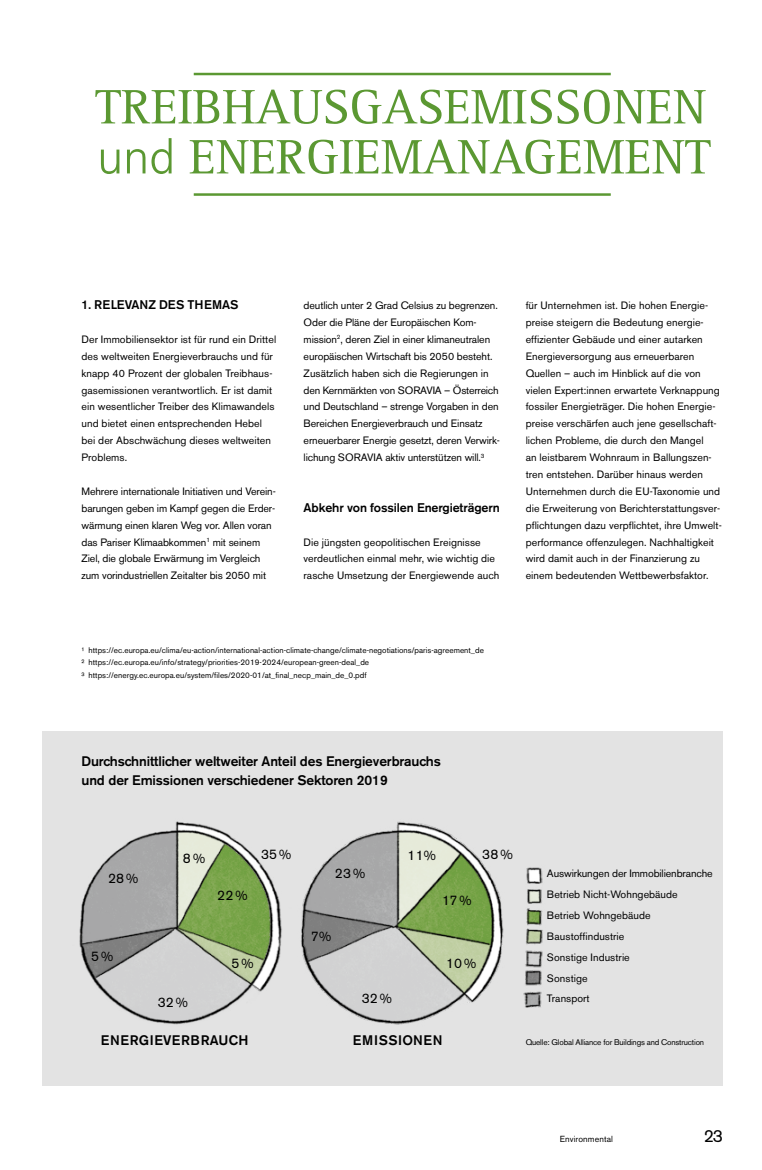
<style>
.page{position:relative;width:762px;height:1170px;background:#fff}
.page>*{position:absolute;margin:0;border:0;box-sizing:border-box;transform-origin:0 0}
.t1{font:50px/50px "Rotis Serif Std";color:#5b9832}
.t2{font:17.5px "Akzidenz Grotesk BE";color:#000}
.t3{font:500 13.75px/18.8px "Akzidenz Grotesk BE";letter-spacing:-.01em;color:#000}
.t4{font:13.75px "Akzidenz Grotesk BE";letter-spacing:.01em;color:#000}
.t5{font:500 13.75px "Akzidenz Grotesk BE";letter-spacing:.05em;color:#000}
.t6{font:500 12.5px "Akzidenz Grotesk BE";letter-spacing:-.01em;color:#000}
.t7{font:10.62px/16.9px "Akzidenz Grotesk BE";letter-spacing:.005em;color:#000}
.t8{font:8.75px "Akzidenz Grotesk BE";letter-spacing:.01em;color:#000}
.t9{font:8.12px/12.2px "Akzidenz Grotesk BE";letter-spacing:.005em;color:#000}
.t10{font:8.12px "Akzidenz Grotesk BE";letter-spacing:-.02em;color:#000}
.s1{font-family:"Akzidenz Grotesk BE";font-weight:300}
</style>
<div class="page">
<hr style="left:194px;top:73px;width:417px;height:2px;background:#5b9832">
<hr style="left:194px;top:193px;width:417px;height:3px;background:#5b9832">
<div style="left:43px;top:731px;width:680px;height:354px;background:#e3e3e3"></div>
<img style="left:79px;top:821px;width:425px;height:204px">
<img style="left:523px;top:867px;width:20px;height:141px">
<h1 class="t1" style="left:95px;top:83px;width:617px">TREIBHAUSGASEMISSONEN <span class="s1">und</span> ENERGIEMANAGEMENT</h1>
<p class="t6" style="left:81px;top:297px;width:159px">1. RELEVANZ DES THEMAS</p>
<p class="t7" style="left:81px;top:331px;width:196px">Der Immobiliensektor ist für rund ein Drittel des weltweiten Energieverbrauchs und für knapp 40 Prozent der globalen Treibhaus&shy;gasemissionen verantwortlich. Er ist damit ein wesentlicher Treiber des Klimawandels und bietet einen entsprechenden Hebel bei der Abschwächung dieses weltweiten Problems.</p>
<p class="t7" style="left:81px;top:482px;width:196px">Mehrere internationale Initiativen und Verein&shy;barungen geben im Kampf gegen die Erder&shy;wärmung einen klaren Weg vor. Allen voran das Pariser Klimaabkommen<sup>1</sup> mit seinem Ziel, die globale Erwärmung im Vergleich zum vorindustriellen Zeitalter bis 2050 mit</p>
<p class="t7" style="left:304px;top:297px;width:198px">deutlich unter 2 Grad Celsius zu begrenzen.<br>Oder die Pläne der Europäischen Kom&shy;mission<sup>2</sup>, deren Ziel in einer klimaneutralen europäischen Wirtschaft bis 2050 besteht.<br>Zusätzlich haben sich die Regierungen in den Kernmärkten von SORAVIA – Österreich und Deutschland – strenge Vorgaben in den Bereichen Energieverbrauch und Einsatz erneuerbarer Energie gesetzt, deren Verwirk&shy;lichung SORAVIA aktiv unterstützen will.<sup>3</sup></p>
<p class="t6" style="left:304px;top:499px;width:198px">Abkehr von fossilen Energieträgern</p>
<p class="t7" style="left:304px;top:533px;width:197px">Die jüngsten geopolitischen Ereignisse verdeutlichen einmal mehr, wie wichtig die rasche Umsetzung der Energiewende auch</p>
<p class="t9" style="left:81px;top:644px;width:404px">¹ https://ec.europa.eu/clima/eu-action/international-action-climate-change/climate-negotiations/paris-agreement_de<br>² https://ec.europa.eu/info/strategy/priorities-2019-2024/european-green-deal_de<br>³ https://energy.ec.europa.eu/system/files/2020-01/at_final_necp_main_de_0.pdf</p>
<p class="t7" style="left:526px;top:297px;width:198px">für Unternehmen ist. Die hohen Energie&shy;preise steigern die Bedeutung energie&shy;effizienter Gebäude und einer autarken Energieversorgung aus erneuerbaren Quellen – auch im Hinblick auf die von vielen Expert:innen erwartete Verknappung fossiler Energieträger. Die hohen Energie&shy;preise verschärfen auch jene gesellschaft&shy;lichen Probleme, die durch den Mangel<br>an leistbarem Wohnraum in Ballungszen&shy;tren entstehen. Darüber hinaus werden Unternehmen durch die EU-Taxonomie und die Erweiterung von Berichterstattungsver&shy;pflichtungen dazu verpflichtet, ihre Umwelt&shy;performance offenzulegen. Nachhaltigkeit wird damit auch in der Finanzierung zu einem bedeutenden Wettbewerbsfaktor.</p>
<p class="t3" style="left:81px;top:752px;width:361px">Durchschnittlicher weltweiter Anteil des Energieverbrauchs und der Emissionen verschiedener Sektoren 2019</p>
<p class="t4" style="left:108px;top:869px;width:32px">28%</p>
<p class="t4" style="left:91px;top:947px;width:24px">5%</p>
<p class="t4" style="left:183px;top:850px;width:24px">8%</p>
<p class="t4" style="left:158px;top:993px;width:32px">32%</p>
<p class="t4" style="left:217px;top:886px;width:32px">22%</p>
<p class="t4" style="left:261px;top:845px;width:32px">35%</p>
<p class="t4" style="left:482px;top:845px;width:32px">38%</p>
<p class="t4" style="left:408px;top:847px;width:30px">11%</p>
<p class="t4" style="left:335px;top:864px;width:32px">23%</p>
<p class="t4" style="left:442px;top:891px;width:31px">17%</p>
<p class="t4" style="left:231px;top:954px;width:24px">5%</p>
<p class="t4" style="left:311px;top:927px;width:22px">7%</p>
<p class="t4" style="left:362px;top:990px;width:32px">32%</p>
<p class="t4" style="left:446px;top:955px;width:32px">10%</p>
<p class="t7" style="left:547px;top:863px;width:167px;line-height:20.9px">Auswirkungen der Immobilienbranche<br>Betrieb Nicht-Wohngebäude<br>Betrieb Wohngebäude<br>Baustoffindustrie<br>Sonstige Industrie<br>Sonstige<br>Transport</p>
<p class="t5" style="left:101px;top:1031px;width:149px">ENERGIEVERBRAUCH</p>
<p class="t5" style="left:353px;top:1031px;width:91px">EMISSIONEN</p>
<p class="t10" style="left:526px;top:1037px;width:180px">Quelle: Global Alliance for Buildings and Construction</p>
<p class="t8" style="left:560px;top:1133px;width:55px">Environmental</p>
<h2 class="t2" style="left:704px;top:1124px;width:21px">23</h2>
</div>
